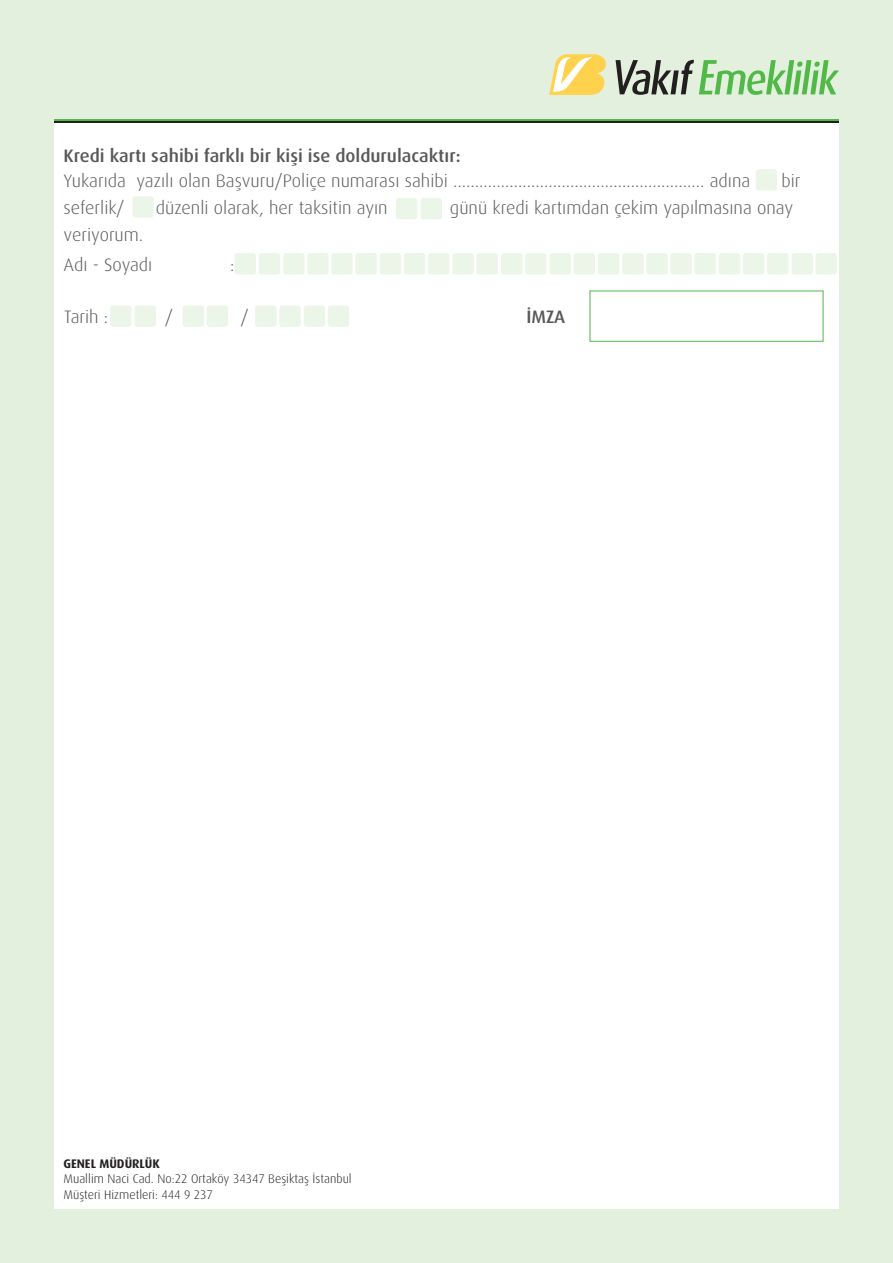
<style>
.page{position:relative;width:893px;height:1263px;background:#e3f0de}
.page>*{position:absolute;margin:0;border:0;box-sizing:border-box;transform-origin:0 0}
.t1{font:300 18px "Dax Pro";color:#57585a}
.t2{font:500 18px "Dax Pro";color:#57585a}
.t3{font:300 12.45px "Dax Pro";color:#231f20}
.t4{font:700 12.45px "Dax Pro";color:#231f20}
</style>
<div class="page">
<svg style="left:549px;top:54px;width:57px;height:41px;background:#fadf84"></svg>
<svg style="left:616px;top:60px;width:223px;height:35px"></svg>
<div style="left:54px;top:123px;width:785px;height:1086px;background:#fff"></div>
<hr style="left:54px;top:119px;width:785px;height:3px;background:#51b948">
<hr style="left:54px;top:121px;width:785px;height:2px;background:#231f20">
<div style="left:183px;top:305px;width:21px;height:22px;background:#ebf5e8;border-radius:3px"></div>
<div style="left:135px;top:305px;width:21px;height:22px;background:#ebf5e8;border-radius:3px"></div>
<div style="left:304px;top:305px;width:21px;height:22px;background:#ebf5e8;border-radius:3px"></div>
<div style="left:207px;top:305px;width:21px;height:22px;background:#ebf5e8;border-radius:3px"></div>
<div style="left:110px;top:305px;width:21px;height:22px;background:#ebf5e8;border-radius:3px"></div>
<div style="left:279px;top:305px;width:22px;height:22px;background:#ebf5e8;border-radius:3px"></div>
<div style="left:255px;top:305px;width:21px;height:22px;background:#ebf5e8;border-radius:3px"></div>
<div style="left:328px;top:305px;width:21px;height:22px;background:#ebf5e8;border-radius:3px"></div>
<div style="left:590px;top:291px;width:233px;height:51px;background:#fff;border:1px solid #51b948"></div>
<div style="left:396px;top:198px;width:21px;height:21px;background:#ebf5e8;border-radius:3px"></div>
<div style="left:421px;top:198px;width:21px;height:21px;background:#ebf5e8;border-radius:3px"></div>
<div style="left:132px;top:196px;width:22px;height:22px;background:#ebf5e8;border-radius:3px"></div>
<div style="left:756px;top:169px;width:21px;height:21px;background:#ebf5e8;border-radius:3px"></div>
<div style="left:501px;top:253px;width:21px;height:21px;background:#ebf5e8;border-radius:3px"></div>
<div style="left:331px;top:253px;width:22px;height:21px;background:#ebf5e8;border-radius:3px"></div>
<div style="left:670px;top:253px;width:22px;height:21px;background:#ebf5e8;border-radius:3px"></div>
<div style="left:550px;top:253px;width:21px;height:21px;background:#ebf5e8;border-radius:3px"></div>
<div style="left:380px;top:253px;width:21px;height:21px;background:#ebf5e8;border-radius:3px"></div>
<div style="left:719px;top:253px;width:21px;height:21px;background:#ebf5e8;border-radius:3px"></div>
<div style="left:283px;top:253px;width:22px;height:21px;background:#ebf5e8;border-radius:3px"></div>
<div style="left:622px;top:253px;width:22px;height:21px;background:#ebf5e8;border-radius:3px"></div>
<div style="left:453px;top:253px;width:21px;height:21px;background:#ebf5e8;border-radius:3px"></div>
<div style="left:792px;top:253px;width:21px;height:21px;background:#ebf5e8;border-radius:3px"></div>
<div style="left:525px;top:253px;width:21px;height:21px;background:#ebf5e8;border-radius:3px"></div>
<div style="left:355px;top:253px;width:22px;height:21px;background:#ebf5e8;border-radius:3px"></div>
<div style="left:694px;top:253px;width:22px;height:21px;background:#ebf5e8;border-radius:3px"></div>
<div style="left:259px;top:253px;width:21px;height:21px;background:#ebf5e8;border-radius:3px"></div>
<div style="left:598px;top:253px;width:21px;height:21px;background:#ebf5e8;border-radius:3px"></div>
<div style="left:428px;top:253px;width:21px;height:21px;background:#ebf5e8;border-radius:3px"></div>
<div style="left:767px;top:253px;width:21px;height:21px;background:#ebf5e8;border-radius:3px"></div>
<div style="left:235px;top:253px;width:21px;height:21px;background:#ebf5e8;border-radius:3px"></div>
<div style="left:574px;top:253px;width:21px;height:21px;background:#ebf5e8;border-radius:3px"></div>
<div style="left:404px;top:253px;width:21px;height:21px;background:#ebf5e8;border-radius:3px"></div>
<div style="left:743px;top:253px;width:21px;height:21px;background:#ebf5e8;border-radius:3px"></div>
<div style="left:307px;top:253px;width:22px;height:21px;background:#ebf5e8;border-radius:3px"></div>
<div style="left:646px;top:253px;width:22px;height:21px;background:#ebf5e8;border-radius:3px"></div>
<div style="left:477px;top:253px;width:21px;height:21px;background:#ebf5e8;border-radius:3px"></div>
<div style="left:816px;top:253px;width:21px;height:21px;background:#ebf5e8;border-radius:3px"></div>
<p class="t2" style="left:63px;top:144px;width:399px">Kredi kartı sahibi farklı bir kişi ise doldurulacaktır:</p>
<p class="t1" style="left:63px;top:169px;width:688px">Yukarıda yazılı olan Başvuru/Poliçe numarası sahibi .......................................................... adına</p>
<p class="t1" style="left:781px;top:169px;width:21px">bir</p>
<p class="t1" style="left:63px;top:196px;width:63px">seferlik/</p>
<p class="t1" style="left:156px;top:196px;width:233px">düzenli olarak, her taksitin ayın</p>
<p class="t1" style="left:450px;top:196px;width:345px">günü kredi kartımdan çekim yapılmasına onay</p>
<p class="t1" style="left:63px;top:223px;width:81px">veriyorum.</p>
<p class="t1" style="left:63px;top:253px;width:90px">Adı - Soyadı</p>
<p class="t1" style="left:230px;top:253px;width:6px">:</p>
<p class="t1" style="left:64px;top:306px;width:46px">Tarih :</p>
<p class="t1" style="left:165px;top:306px;width:10px">/</p>
<p class="t1" style="left:241px;top:306px;width:10px">/</p>
<p class="t2" style="left:526px;top:305px;width:40px">İMZA</p>
<p class="t4" style="left:63px;top:1156px;width:98px">GENEL MÜDÜRLÜK</p>
<p class="t3" style="left:63px;top:1171px;width:290px">Muallim Naci Cad. No:22 Ortaköy 34347 Beşiktaş İstanbul</p>
<p class="t3" style="left:63px;top:1186px;width:151px">Müşteri Hizmetleri: 444 9 237</p>
</div>
